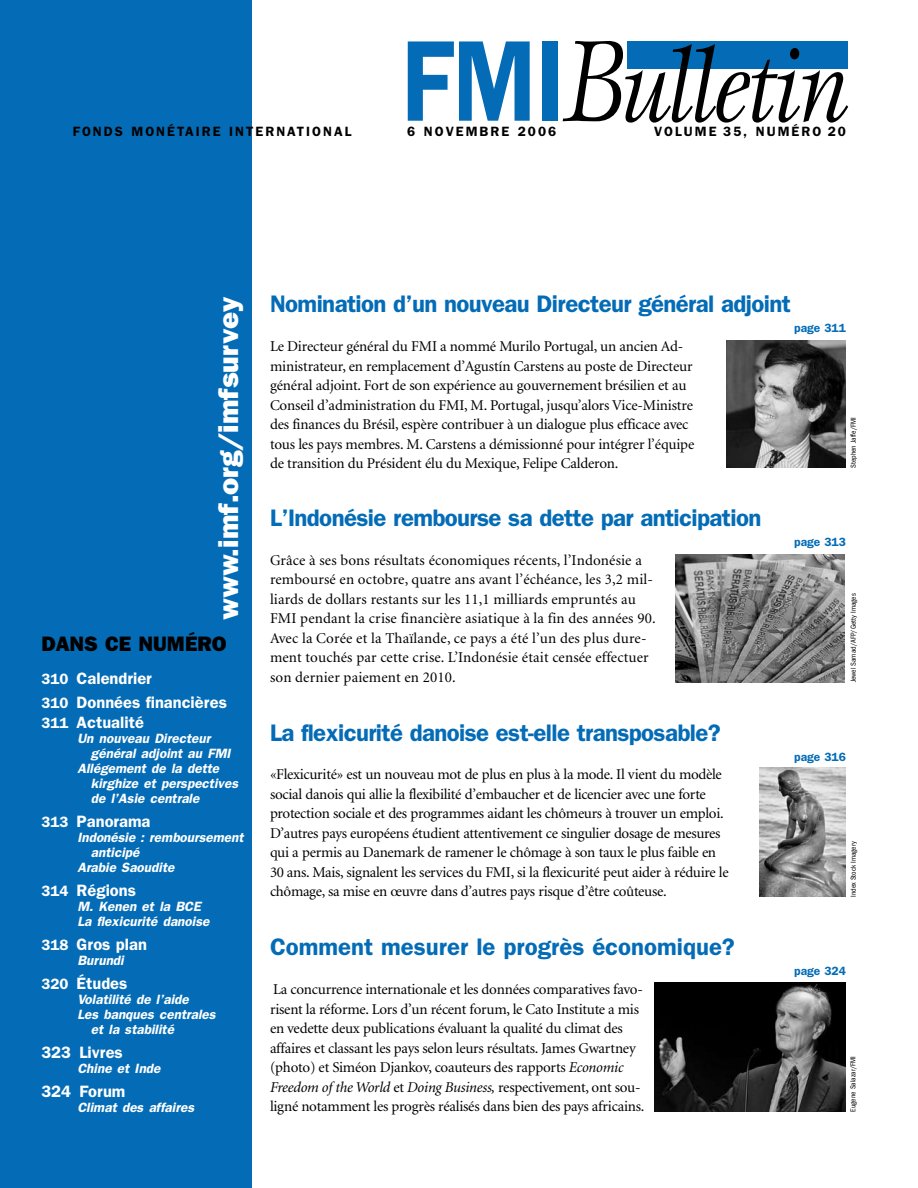
<style>
.page{position:relative;width:918px;height:1188px;background:#fff}
.page>*{position:absolute;margin:0;border:0;box-sizing:border-box;transform-origin:0 0}
.t1{font:italic 105px "Esprit";letter-spacing:-.05em;color:#000;scale:.9 1}
.t2{font:800 28.5px "Franklin Gothic";color:#fff}
.t3{font:600 24px "Franklin Gothic";letter-spacing:-.025em;color:#046cb6}
.t4{font:600 24px "Franklin Gothic";color:#046cb6}
.t5{font:800 21px "Franklin Gothic";color:#000}
.t6{font:600 16.5px/24px "Franklin Gothic";color:#fff}
.t7{font:15px/19.5px "Minion";letter-spacing:-.015em;color:#000}
.t8{font:15px/19.5px "Minion";letter-spacing:.01em;color:#000}
.t9{font:italic 600 13.5px/15px "Franklin Gothic";color:#fff}
.t10{font:600 13.5px "Franklin Gothic";letter-spacing:.15em;color:#000}
.t11{font:600 12px "Franklin Gothic";color:#046cb6}
.t12{font:condensed 7.5px "Franklin Gothic";color:#000}
.s1{font-family:"Franklin Gothic";font-weight:600;font-style:normal;font-size:115.5px;color:#046cb6}
.s2{font-size:119.7px}
.s3{font-size:15px}
.s4{font-style:italic}
</style>
<div class="page">
<div style="left:0;top:0;width:252px;height:1188px;background:#046cb6"></div>
<img style="left:759px;top:768px;width:87px;height:129px">
<img style="left:727px;top:341px;width:119px;height:127px">
<img style="left:654px;top:983px;width:192px;height:129px">
<img style="left:675px;top:554px;width:169px;height:128px">
<div style="left:628px;top:41px;width:220px;height:27px;background:#046cb6"></div>
<p class="t10" style="left:73px;top:124px;width:280px">FONDS MONÉTAIRE INTERNATIONAL</p>
<h1 class="t1" style="left:402px;top:25px;width:499px"><span class="s1">FMI</span><span class="s2">B</span>ulletin</h1>
<p class="t10" style="left:407px;top:124px;width:151px">6 NOVEMBRE 2006</p>
<p class="t10" style="left:654px;top:124px;width:169px">VOLUME 35, NUMÉRO</p>
<p class="t10" style="left:828px;top:124px;width:20px">20</p>
<h2 class="t2" style="left:212px;top:620px;width:325px;rotate:-90deg">www.imf.org/imfsurvey</h2>
<h3 class="t5" style="left:41px;top:631px;width:187px">DANS CE NUMÉRO</h3>
<p class="t6" style="left:41px;top:666px;width:187px"><span class="s3">310</span> Calendrier<br><span class="s3">310</span> Données financières</p>
<p class="t6" style="left:41px;top:710px;width:104px"><span class="s3">311</span> Actualité</p>
<p class="t9" style="left:77px;top:730px;width:135px">Un nouveau Directeur</p>
<p class="t9" style="left:91px;top:745px;width:141px">général adjoint au FMI</p>
<p class="t9" style="left:77px;top:760px;width:143px">Allégement de la dette</p>
<p class="t9" style="left:91px;top:775px;width:149px">kirghize et perspectives</p>
<p class="t9" style="left:91px;top:790px;width:110px">de l’Asie centrale</p>
<p class="t6" style="left:41px;top:809px;width:111px"><span class="s3">313</span> Panorama</p>
<p class="t9" style="left:77px;top:829px;width:168px">Indonésie : remboursement</p>
<p class="t9" style="left:91px;top:844px;width:50px">anticipé</p>
<p class="t9" style="left:77px;top:859px;width:99px">Arabie Saoudite</p>
<p class="t6" style="left:41px;top:878px;width:96px"><span class="s3">314</span> Régions</p>
<p class="t9" style="left:77px;top:898px;width:134px">M. Kenen et la BCE<br>La flexicurité danoise</p>
<p class="t6" style="left:41px;top:932px;width:107px"><span class="s3">318</span> Gros plan</p>
<p class="t9" style="left:77px;top:952px;width:48px">Burundi</p>
<p class="t6" style="left:41px;top:971px;width:88px"><span class="s3">320</span> Études</p>
<p class="t9" style="left:77px;top:991px;width:113px">Volatilité de l’aide</p>
<p class="t9" style="left:77px;top:1006px;width:140px">Les banques centrales</p>
<p class="t9" style="left:91px;top:1021px;width:85px">et la stabilité</p>
<p class="t6" style="left:41px;top:1040px;width:83px">323 Livres</p>
<p class="t9" style="left:77px;top:1060px;width:85px">Chine et Inde</p>
<p class="t6" style="left:41px;top:1079px;width:86px">324 Forum</p>
<p class="t9" style="left:77px;top:1099px;width:118px">Climat des affaires</p>
<h3 class="t3" style="left:270px;top:290px;width:522px">Nomination d’un nouveau Directeur général adjoint</h3>
<p class="t7" style="left:270px;top:337px;width:426px">Le Directeur général du FMI a nommé Murilo Portugal, un ancien Ad&shy;ministrateur, en remplacement d’Agustín Carstens au poste de Directeur général adjoint. Fort de son expérience au gouvernement brésilien et au Conseil d’administration du FMI, M. Portugal, jusqu’alors Vice-Ministre des finances du Brésil, espère contribuer à un dialogue plus efficace avec tous les pays membres. M. Carstens a démissionné pour intégrer l’équipe de transition du Président élu du Mexique, Felipe Calderon.</p>
<h3 class="t3" style="left:270px;top:503px;width:493px">L’Indonésie rembourse sa dette par anticipation</h3>
<p class="t8" style="left:270px;top:551px;width:387px">Grâce à ses bons résultats économiques récents, l’Indonésie a remboursé en octobre, quatre ans avant l’échéance, les 3,2 mil&shy;liards de dollars restants sur les 11,1 milliards empruntés au FMI pendant la crise financière asiatique à la fin des années 90.<br>Avec la Corée et la Thaïlande, ce pays a été l’un des plus dure&shy;ment touchés par cette crise. L’Indonésie était censée effectuer son dernier paiement en 2010.</p>
<h3 class="t3" style="left:270px;top:719px;width:452px">La flexicurité danoise est-elle transposable?</h3>
<p class="t7" style="left:270px;top:765px;width:460px">«Flexicurité» est un nouveau mot de plus en plus à la mode. Il vient du modèle social danois qui allie la flexibilité d’embaucher et de licencier avec une forte protection sociale et des programmes aidant les chômeurs à trouver un emploi.<br>D’autres pays européens étudient attentivement ce singulier dosage de mesures qui a permis au Danemark de ramener le chômage à son taux le plus faible en 30 ans. Mais, signalent les services du FMI, si la flexicurité peut aider à réduire le chômage, sa mise en œuvre dans d’autres pays risque d’être coûteuse.</p>
<h3 class="t4" style="left:270px;top:932px;width:466px">Comment mesurer le progrès économique?</h3>
<p class="t7" style="left:270px;top:980px;width:376px">La concurrence internationale et les données comparatives favo&shy;risent la réforme. Lors d’un récent forum, le Cato Institute a mis en vedette deux publications évaluant la qualité du climat des affaires et classant les pays selon leurs résultats. James Gwartney (photo) et Siméon Djankov, coauteurs des rapports <span class="s4">Economic Freedom of the World</span> et <span class="s4">Doing Business,</span> respectivement, ont sou&shy;ligné notamment les progrès réalisés dans bien des pays africains.</p>
<p class="t11" style="left:794px;top:320px;width:53px">page 311</p>
<p class="t12" style="left:849px;top:468px;width:52px;rotate:-90deg">Stephen Jaffe/FMI</p>
<p class="t11" style="left:794px;top:535px;width:53px">page 313</p>
<p class="t12" style="left:849px;top:682px;width:90px;rotate:-90deg">Jewel Samad/AFP/Getty Images</p>
<p class="t11" style="left:794px;top:749px;width:53px">page 316</p>
<p class="t12" style="left:849px;top:897px;width:57px;rotate:-90deg">Index Stock Imagery</p>
<p class="t11" style="left:794px;top:964px;width:53px">page 324</p>
<p class="t12" style="left:849px;top:1112px;width:57px;rotate:-90deg">Eugene Salazar/FMI</p>
</div>
